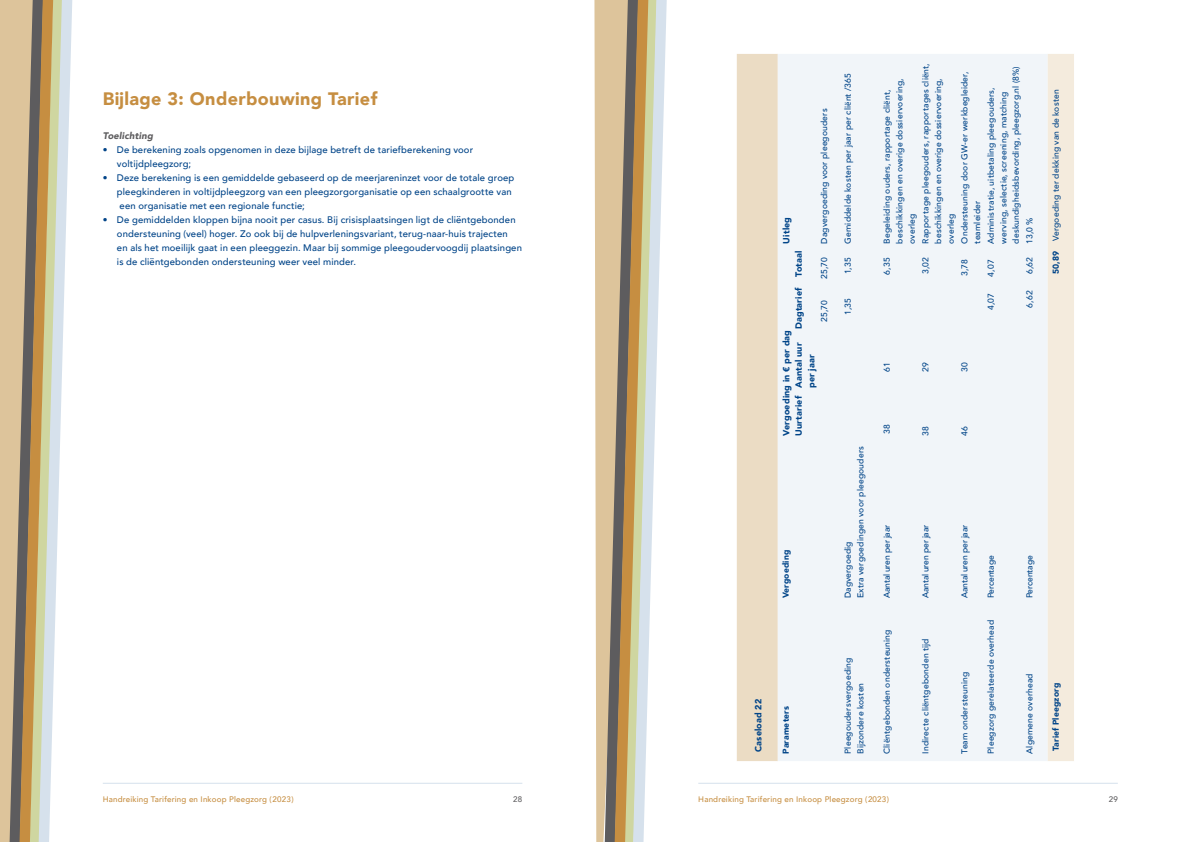
<style>
.page{position:relative;width:1191px;height:842px;background:#fff}
.page>*{position:absolute;margin:0;border:0;box-sizing:border-box;transform-origin:0 0}
.t1{font:900 18px "Avenir";letter-spacing:.02em;color:#c68e41}
.t2{font:500 9.5px/14px "Avenir";letter-spacing:.01em;color:#048}
.t3{font:italic 900 9.5px "Avenir";letter-spacing:.015em;color:#5d5c5e}
.t4{font:900 9px/12.6px "Avenir";letter-spacing:.015em;color:#048}
.t5{font:500 8.6px/12.6px "Avenir";letter-spacing:.015em;color:#048}
.t6{font:500 8.6px "Avenir";letter-spacing:-.01em;color:#048}
.t7{font:900 8.6px "Avenir";letter-spacing:.015em;color:#048}
.t8{font:500 8px "Avenir";letter-spacing:.02em;color:#c68e41}
.t9{font:500 8px "Avenir";color:#5d5c5e}
.s1{font-family:"Rival Sans";font-weight:400}
.s2{font-weight:900}
</style>
<div class="page">
<hr style="left:698px;top:783px;width:419px;height:1px;background:#d6e1ec">
<hr style="left:103px;top:783px;width:419px;height:1px;background:#d6e1ec">
<svg style="left:594px;top:0;width:73px;height:842px"></svg>
<svg style="left:0;top:0;width:73px;height:842px"></svg>
<div style="left:737px;top:54px;width:40px;height:707px;background:#ebdcc4"></div>
<div style="left:777px;top:54px;width:270px;height:707px;background:#f1f5f9"></div>
<div style="left:1047px;top:54px;width:27px;height:707px;background:#f4ebdd"></div>
<h1 class="t1" style="left:103px;top:83px;width:276px">Bijlage 3: Onderbouwing Tarief</h1>
<p class="t3" style="left:103px;top:128px;width:52px">Toelichting</p>
<p class="t2" style="left:117px;top:142px;width:358px;text-indent:-14px">• De berekening zoals opgenomen in deze bijlage betreft de tariefberekening voor voltijdpleegzorg;</p>
<p class="t2" style="left:117px;top:170px;width:399px;text-indent:-14px">• Deze berekening is een gemiddelde gebaseerd op de meerjareninzet voor de totale groep pleegkinderen in voltijdpleegzorg van een pleegzorgorganisatie op een schaalgrootte van een organisatie met een regionale functie;</p>
<p class="t2" style="left:117px;top:212px;width:406px;text-indent:-14px">• De gemiddelden kloppen bijna nooit per casus. Bij crisisplaatsingen ligt de cliëntgebonden ondersteuning (veel) hoger. Zo ook bij de hulpverleningsvariant, terug-naar-huis trajecten<br>en als het moeilijk gaat in een pleeggezin. Maar bij sommige pleegoudervoogdij plaatsingen is de cliëntgebonden ondersteuning weer veel minder.</p>
<p class="t4" style="left:779px;top:244px;width:28px;rotate:-90deg">Uitleg</p>
<p class="t4" style="left:792px;top:329px;width:80px;rotate:-90deg">Dagtarief Totaal</p>
<p class="t5" style="left:817px;top:244px;width:137px;rotate:-90deg">Dagvergoeding voor pleegouders</p>
<p class="t5" style="left:817px;top:279px;width:23px;rotate:-90deg">25,70</p>
<p class="t5" style="left:817px;top:322px;width:23px;rotate:-90deg">25,70</p>
<p class="t4" style="left:779px;top:436px;width:107px;rotate:-90deg">Vergoeding in € per dag<br>Uurtarief Aantal uur</p>
<p class="t4" style="left:805px;top:388px;width:35px;rotate:-90deg">per jaar</p>
<p class="t7" style="left:778px;top:598px;width:50px;rotate:-90deg">Vergoeding</p>
<p class="t5" style="left:841px;top:244px;width:172px;rotate:-90deg">Gemiddelde kosten per jaar per cli<span class="s1">ë</span>nt /365</p>
<p class="t5" style="left:841px;top:274px;width:18px;rotate:-90deg">1,35</p>
<p class="t5" style="left:841px;top:315px;width:18px;rotate:-90deg">1,35</p>
<p class="t5" style="left:841px;top:598px;width:154px;rotate:-90deg">Dagvergoedig<br>Extra vergoedingen voor pleegouders</p>
<p class="t4" style="left:752px;top:752px;width:55px;rotate:-90deg">Caseload 22</p>
<p class="t7" style="left:778px;top:754px;width:49px;rotate:-90deg">Parameters</p>
<p class="t5" style="left:841px;top:754px;width:97px;rotate:-90deg">Pleegoudersvergoeding<br>Bijzondere kosten</p>
<p class="t5" style="left:918px;top:244px;width:182px;rotate:-90deg">Rapportage pleegouders, rapportages cli<span class="s1">ë</span>nt, beschikkingen en overige dossiervoering, overleg</p>
<p class="t5" style="left:984px;top:244px;width:179px;rotate:-90deg">Administratie, uitbetaling pleegouders, werving, selectie, screening, matching deskundigheidsbevording, pleegzorg.nl (8%)</p>
<p class="t5" style="left:957px;top:244px;width:174px;rotate:-90deg">Ondersteuning door GW-er werkbegleider, teamleider</p>
<p class="t5" style="left:880px;top:244px;width:167px;rotate:-90deg">Begeleiding ouders, rapportage cli<span class="s1">ë</span>nt, beschikkingen en overige dossiervoering, overleg</p>
<p class="t5" style="left:1022px;top:244px;width:28px;rotate:-90deg">13,0 %</p>
<p class="t5" style="left:880px;top:275px;width:19px;rotate:-90deg">6,35</p>
<p class="t5" style="left:918px;top:274px;width:18px;rotate:-90deg">3,02</p>
<p class="t5" style="left:957px;top:276px;width:18px;rotate:-90deg">3,78</p>
<p class="t5" style="left:984px;top:277px;width:18px;rotate:-90deg">4,07</p>
<p class="t5" style="left:1022px;top:274px;width:19px;rotate:-90deg">6,62</p>
<p class="t5" style="left:984px;top:310px;width:18px;rotate:-90deg">4,07</p>
<p class="t5" style="left:1022px;top:308px;width:19px;rotate:-90deg">6,62</p>
<p class="t5" style="left:880px;top:372px;width:11px;rotate:-90deg">61</p>
<p class="t5" style="left:918px;top:372px;width:11px;rotate:-90deg">29</p>
<p class="t5" style="left:957px;top:371px;width:11px;rotate:-90deg">30</p>
<p class="t5" style="left:880px;top:434px;width:11px;rotate:-90deg">38</p>
<p class="t5" style="left:918px;top:436px;width:11px;rotate:-90deg">38</p>
<p class="t5" style="left:957px;top:436px;width:11px;rotate:-90deg">46</p>
<p class="t6" style="left:879px;top:598px;width:75px;rotate:-90deg">Aantal uren per jaar</p>
<p class="t5" style="left:880px;top:754px;width:126px;rotate:-90deg">Cli<span class="s1">ë</span>ntgebonden ondersteuning</p>
<p class="t6" style="left:918px;top:598px;width:75px;rotate:-90deg">Aantal uren per jaar</p>
<p class="t5" style="left:918px;top:754px;width:117px;rotate:-90deg">Indirecte cli<span class="s1">ë</span>ntgebonden tijd</p>
<p class="t6" style="left:957px;top:598px;width:75px;rotate:-90deg">Aantal uren per jaar</p>
<p class="t5" style="left:957px;top:754px;width:83px;rotate:-90deg">Team ondersteuning</p>
<p class="t6" style="left:983px;top:598px;width:45px;rotate:-90deg">Percentage</p>
<p class="t5" style="left:984px;top:754px;width:135px;rotate:-90deg">Pleegzorg gerelateerde overhead</p>
<p class="t6" style="left:1022px;top:598px;width:45px;rotate:-90deg">Percentage</p>
<p class="t5" style="left:1022px;top:754px;width:82px;rotate:-90deg">Algemene overhead</p>
<p class="t5" style="left:1049px;top:274px;width:186px;rotate:-90deg"><span class="s2">50,89</span> Vergoeding ter dekking van de kosten</p>
<p class="t7" style="left:1048px;top:751px;width:70px;rotate:-90deg">Tarief Pleegzorg</p>
<p class="t8" style="left:103px;top:792px;width:192px">Handreiking Tarifering en Inkoop Pleegzorg (2023)</p>
<p class="t9" style="left:513px;top:792px;width:11px">28</p>
<p class="t8" style="left:698px;top:792px;width:192px">Handreiking Tarifering en Inkoop Pleegzorg (2023)</p>
<p class="t9" style="left:1108px;top:792px;width:11px">29</p>
</div>
